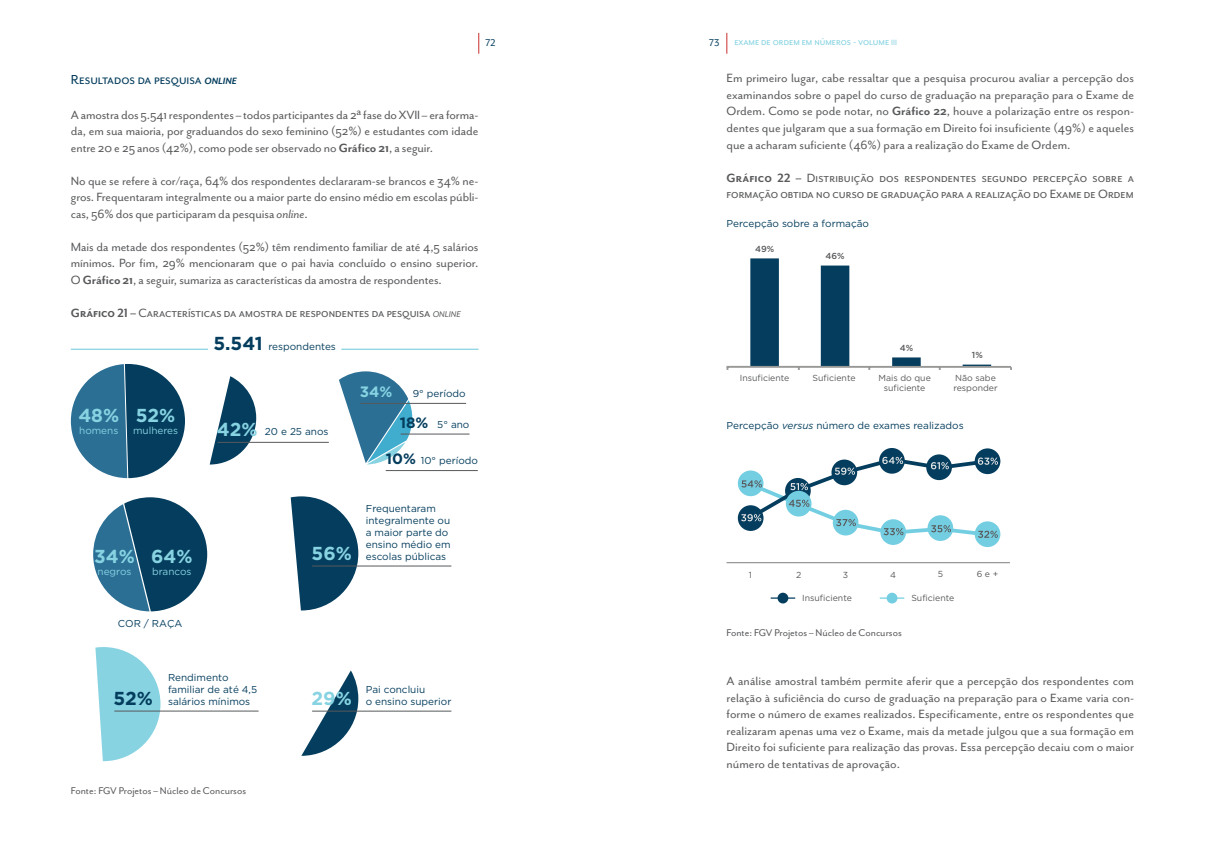
<style>
.page{position:relative;width:1205px;height:851px;background:#fff}
.page>*{position:absolute;margin:0;border:0;box-sizing:border-box;transform-origin:0 0}
.t1{font:700 18.75px "Gotham";color:#87d3e2}
.t2{font:700 18.75px "Gotham";color:#043d5d}
.t3{font:15px "Mr Eaves San OT";color:#043d5d}
.t4{font:700 15px "Gotham";color:#043d5d}
.t5{font:700 15px "Gotham";color:#87d3e2}
.t6{font:13.75px/16.5px "Mr Eaves San OT";color:#58595b;text-align:justify}
.t7{font:11.25px "Mr Eaves San OT";color:#58595b}
.t8{font:11.25px "Mr Eaves San OT";color:#87d3e2}
.t9{font:11.25px "Mr Eaves San OT";color:#043d5d}
.t10{font:10px/12px "Gotham";color:#043d5d}
.t11{font:10px "Gotham";color:#87d3e2}
.t12{font:8.75px/10.5px "Gotham";color:#58595b;text-align:center}
.t13{font:500 8.75px "Gotham";color:#58595b}
.s1{font-size:8.75px}
.s2{font-weight:700;font-style:italic;font-size:10.5px}
.s3{font-weight:700}
.s4{font-style:italic}
.s5{font-style:italic;font-size:9.62px}
.s6{font-weight:700;font-size:18.75px}
.s7{font-weight:700;font-size:18.75px;color:#87d3e2}
</style>
<div class="page">
<svg style="left:726px;top:33px;width:1px;height:21px"></svg>
<svg style="left:478px;top:33px;width:1px;height:21px"></svg>
<svg style="left:71px;top:364px;width:114px;height:114px"></svg>
<svg style="left:93px;top:497px;width:114px;height:114px"></svg>
<svg style="left:95px;top:647px;width:65px;height:114px"></svg>
<hr style="left:114px;top:710px;width:145px;height:1px;background:#58595b">
<svg style="left:301px;top:670px;width:57px;height:86px"></svg>
<svg style="left:291px;top:496px;width:67px;height:114px"></svg>
<hr style="left:312px;top:565px;width:139px;height:1px;background:#58595b">
<hr style="left:312px;top:710px;width:139px;height:1px;background:#58595b">
<svg style="left:339px;top:371px;width:73px;height:93px"></svg>
<hr style="left:361px;top:403px;width:105px;height:1px;background:#58595b">
<hr style="left:401px;top:434px;width:68px;height:1px;background:#58595b">
<hr style="left:386px;top:470px;width:92px;height:1px;background:#58595b">
<svg style="left:210px;top:376px;width:46px;height:88px"></svg>
<hr style="left:217px;top:442px;width:112px;height:1px;background:#58595b">
<hr style="left:341px;top:348px;width:137px;height:2px;background:#87d3e2">
<hr style="left:71px;top:348px;width:137px;height:2px;background:#87d3e2">
<hr style="left:726px;top:366px;width:285px;height:2px;background:#989897">
<svg style="left:750px;top:258px;width:241px;height:112px"></svg>
<hr style="left:726px;top:562px;width:284px;height:1px;background:#989897">
<div style="left:738px;top:505px;width:25px;height:26px;background:#043d5d;border-radius:50%"></div>
<div style="left:879px;top:448px;width:26px;height:25px;background:#043d5d;border-radius:50%"></div>
<svg style="left:926px;top:454px;width:26px;height:26px"></svg>
<div style="left:974px;top:448px;width:26px;height:26px;background:#043d5d;border-radius:50%"></div>
<div style="left:738px;top:470px;width:25px;height:26px;background:#74cee2;border-radius:50%"></div>
<div style="left:880px;top:519px;width:26px;height:26px;background:#74cee2;border-radius:50%"></div>
<svg style="left:927px;top:515px;width:26px;height:26px"></svg>
<div style="left:974px;top:521px;width:26px;height:26px;background:#74cee2;border-radius:50%"></div>
<svg style="left:741px;top:456px;width:257px;height:82px"></svg>
<svg style="left:880px;top:597px;width:24px;height:1px"></svg>
<div style="left:886px;top:592px;width:11px;height:11px;background:#74cee2;border-radius:50%"></div>
<svg style="left:771px;top:597px;width:24px;height:1px"></svg>
<div style="left:777px;top:592px;width:11px;height:11px;background:#043d5d;border-radius:50%"></div>
<p class="t9" style="left:485px;top:37px;width:12px">72</p>
<p class="t9" style="left:709px;top:37px;width:12px">73</p>
<p class="t8" style="left:734px;top:36px;width:164px">exame de ordem em números - volume <span class="s1">III</span></p>
<p class="t3" style="left:71px;top:71px;width:168px">Resultados da pesquisa <span class="s2">ONLINE</span></p>
<p class="t6" style="left:71px;top:106px;width:409px">A amostra dos 5.541 respondentes – todos participantes da 2ª fase do XVII – era forma&shy;da, em sua maioria, por graduandos do sexo feminino (52%) e estudantes com idade entre 20 e 25 anos (42%), como pode ser observado no <span class="s3">Gráfico 21</span>, a seguir.</p>
<p class="t6" style="left:71px;top:172px;width:409px">No que se refere à cor/raça, 64% dos respondentes declararam-se brancos e 34% ne&shy;gros. Frequentaram integralmente ou a maior parte do ensino médio em escolas públi&shy;cas, 56% dos que participaram da pesquisa <span class="s4">online</span>.</p>
<p class="t6" style="left:71px;top:238px;width:409px">Mais da metade dos respondentes (52%) têm rendimento familiar de até 4,5 salários mínimos. Por fim, 29% mencionaram que o pai havia concluído o ensino superior.<br>O <span class="s3">Gráfico 21</span>, a seguir, sumariza as características da amostra de respondentes.</p>
<p class="t6" style="left:71px;top:304px;width:391px"><span class="s3">Gráfico 21 –</span> Características da amostra de respondentes da pesquisa <span class="s5">ONLINE</span></p>
<p class="t10" style="left:213px;top:340px;width:124px"><span class="s6">5.541</span> respondentes</p>
<h1 class="t1" style="left:78px;top:404px;width:42px">48%</h1>
<p class="t11" style="left:79px;top:424px;width:41px">homens</p>
<h1 class="t1" style="left:136px;top:404px;width:41px">52%</h1>
<p class="t11" style="left:133px;top:424px;width:47px">mulheres</p>
<h1 class="t1" style="left:94px;top:545px;width:42px">34%</h1>
<p class="t11" style="left:98px;top:565px;width:35px">negros</p>
<h1 class="t1" style="left:151px;top:545px;width:43px">64%</h1>
<p class="t11" style="left:152px;top:565px;width:41px">brancos</p>
<p class="t10" style="left:118px;top:616px;width:66px">COR / RAÇA</p>
<p class="t10" style="left:217px;top:425px;width:113px"><span class="s7">42%</span> 20 e 25 anos</p>
<p class="t5" style="left:360px;top:383px;width:34px">34%</p>
<p class="t10" style="left:413px;top:387px;width:54px">9° período</p>
<p class="t10" style="left:437px;top:418px;width:34px">5° ano</p>
<p class="t10" style="left:421px;top:454px;width:59px">10° período</p>
<p class="t4" style="left:400px;top:414px;width:30px">18%</p>
<p class="t4" style="left:386px;top:450px;width:32px">10%</p>
<h1 class="t1" style="left:311px;top:542px;width:42px">56%</h1>
<p class="t10" style="left:366px;top:502px;width:86px">Frequentaram integralmente ou a maior parte do ensino médio em escolas públicas</p>
<h1 class="t2" style="left:114px;top:687px;width:41px">52%</h1>
<p class="t10" style="left:168px;top:671px;width:91px">Rendimento familiar de até 4,5 salários mínimos</p>
<h1 class="t1" style="left:312px;top:687px;width:42px">29%</h1>
<p class="t10" style="left:366px;top:683px;width:87px">Pai concluiu<br>o ensino superior</p>
<p class="t7" style="left:71px;top:784px;width:177px">Fonte: FGV Projetos – Núcleo de Concursos</p>
<p class="t6" style="left:726px;top:70px;width:409px">Em primeiro lugar, cabe ressaltar que a pesquisa procurou avaliar a percepção dos examinandos sobre o papel do curso de graduação na preparação para o Exame de Ordem. Como se pode notar, no <span class="s3">Gráfico 22</span>, houve a polarização entre os respon&shy;dentes que julgaram que a sua formação em Direito foi insuficiente (49%) e aqueles que a acharam suficiente (46%) para a realização do Exame de Ordem.</p>
<p class="t6" style="left:726px;top:169px;width:409px"><span class="s3">Gráfico 22 –</span> Distribuição dos respondentes segundo percepção sobre a formação obtida no curso de graduação para a realização do Exame de Ordem</p>
<p class="t10" style="left:726px;top:217px;width:144px">Percepção sobre a formação</p>
<p class="t13" style="left:755px;top:244px;width:21px">49%</p>
<p class="t13" style="left:825px;top:251px;width:21px">46%</p>
<p class="t13" style="left:900px;top:343px;width:15px">4%</p>
<p class="t13" style="left:972px;top:350px;width:12px">1%</p>
<p class="t12" style="left:812px;top:372px;width:44px">Suficiente</p>
<p class="t12" style="left:953px;top:372px;width:46px;text-align:left">Não sabe responder</p>
<p class="t10" style="left:726px;top:419px;width:239px">Percepção <span class="s4">versus</span> número de exames realizados</p>
<p class="t12" style="left:740px;top:372px;width:51px">Insuficiente</p>
<p class="t12" style="left:878px;top:372px;width:54px">Mais do que suficiente</p>
<p class="t12" style="left:749px;top:569px;width:5px">1</p>
<p class="t12" style="left:796px;top:569px;width:7px">2</p>
<p class="t12" style="left:843px;top:569px;width:7px">3</p>
<p class="t12" style="left:890px;top:569px;width:7px">4</p>
<p class="t12" style="left:937px;top:568px;width:7px">5</p>
<p class="t12" style="left:976px;top:568px;width:23px">6 e +</p>
<p class="t12" style="left:802px;top:592px;width:51px">Insuficiente</p>
<p class="t12" style="left:911px;top:592px;width:44px">Suficiente</p>
<p class="t7" style="left:726px;top:626px;width:177px">Fonte: FGV Projetos – Núcleo de Concursos</p>
<p class="t6" style="left:726px;top:673px;width:409px">A análise amostral também permite aferir que a percepção dos respondentes com relação à suficiência do curso de graduação na preparação para o Exame varia con&shy;forme o número de exames realizados. Especificamente, entre os respondentes que realizaram apenas uma vez o Exame, mais da metade julgou que a sua formação em Direito foi suficiente para realização das provas. Essa percepção decaiu com o maior número de tentativas de aprovação.</p>
</div>
